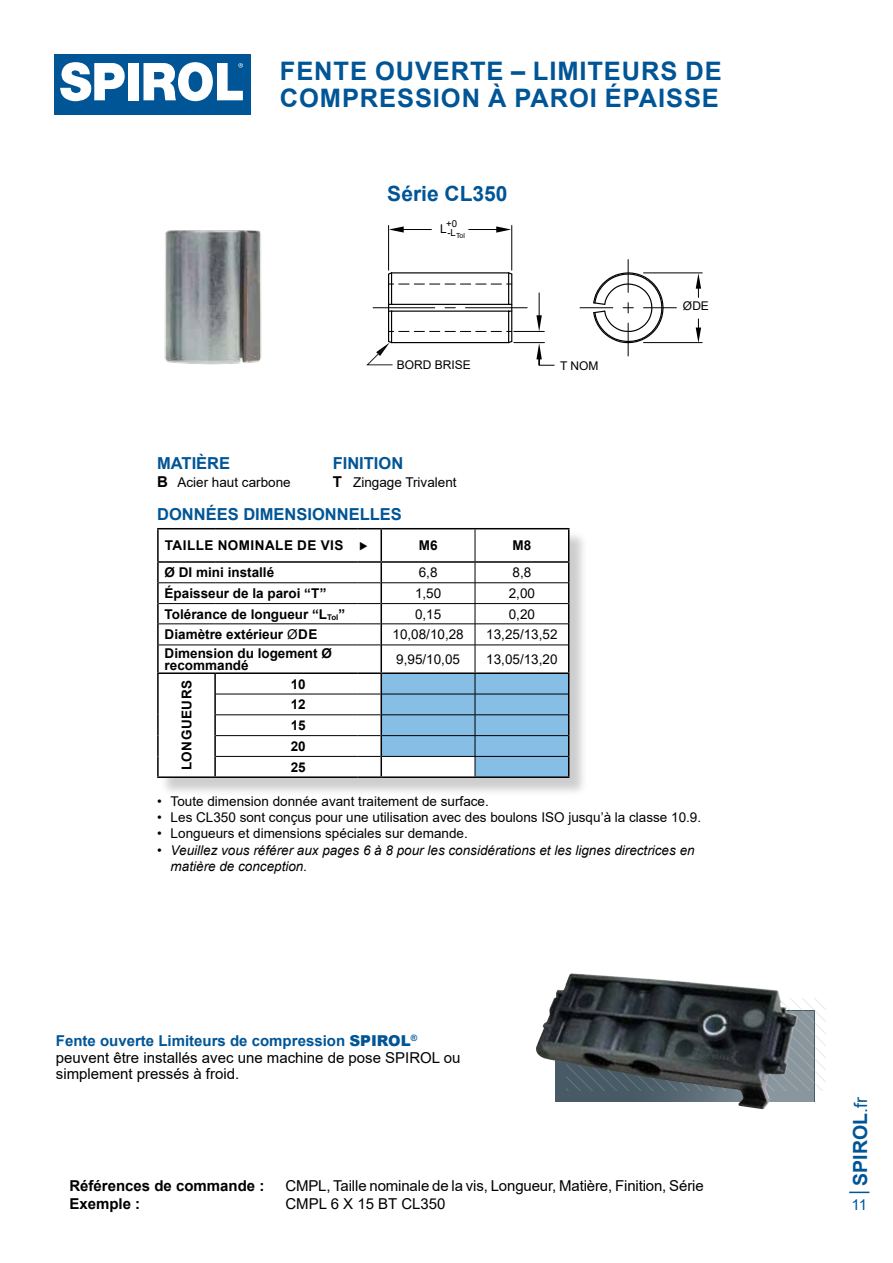
<style>
.page{position:relative;width:893px;height:1263px;background:#fff}
.page>*{position:absolute;margin:0;border:0;box-sizing:border-box;transform-origin:0 0}
.t1{font:700 25.5px/27px "Arial";letter-spacing:.035em;color:#005596}
.t2{font:700 21px "Arial";color:#005596}
.t3{font:700 19.5px "Arial";color:#005596}
.t4{font:700 16.5px "Arial";color:#005596}
.t5{font:15px/16.5px "Arial";color:#000}
.t6{font:700 15px "Arial";color:#000}
.t7{font:15px "Arial";color:#005596}
.t8{font:13.5px "Arial";color:#000}
.t9{font:700 13.5px/20.9px "Arial";color:#000}
.t10{font:italic 13.5px/16.2px "Arial";color:#000}
.t11{font:700 13.5px "Arial";letter-spacing:.035em;color:#000}
.t12{font:12px "Arial";color:#000}
.t13{font:9.6px "Arial";color:#000}
.t14{font:7.05px "Arial";color:#000}
.s1{font-weight:700;font-size:15px}
.s2{font-weight:400}
.s3{font-weight:700;color:#005596}
.s4{font-weight:900;color:#005596}
.s5{font-weight:400;font-size:18px}
</style>
<div class="page">
<hr style="left:849px;top:1191px;width:20px;height:2px;background:#005596">
<svg style="left:798px;top:999px;width:27px;height:91px"></svg>
<svg style="left:798px;top:1011px;width:16px;height:91px"></svg>
<img style="left:164px;top:230px;width:98px;height:135px">
<div style="left:54px;top:54px;width:196px;height:60px;background:#005596"></div>
<div style="left:128px;top:63px;width:10px;height:37px;background:#fff"></div>
<svg style="left:60px;top:62px;width:65px;height:39px"></svg>
<svg style="left:143px;top:62px;width:100px;height:40px"></svg>
<hr style="left:465px;top:307px;width:62px;height:1px;background:#000">
<hr style="left:628px;top:260px;width:1px;height:32px;background:#000">
<hr style="left:628px;top:323px;width:1px;height:33px;background:#000">
<hr style="left:580px;top:307px;width:33px;height:1px;background:#000">
<hr style="left:643px;top:307px;width:33px;height:1px;background:#000">
<hr style="left:388px;top:225px;width:1px;height:45px;background:#000">
<hr style="left:511px;top:225px;width:1px;height:45px;background:#000">
<hr style="left:643px;top:273px;width:59px;height:1px;background:#000">
<hr style="left:643px;top:342px;width:59px;height:1px;background:#000">
<hr style="left:514px;top:331px;width:30px;height:1px;background:#000">
<hr style="left:514px;top:342px;width:30px;height:1px;background:#000">
<svg style="left:592px;top:272px;width:72px;height:72px"></svg>
<svg style="left:536px;top:315px;width:6px;height:16px"></svg>
<svg style="left:496px;top:226px;width:15px;height:7px"></svg>
<hr style="left:468px;top:229px;width:36px;height:1px;background:#000">
<svg style="left:389px;top:226px;width:15px;height:7px"></svg>
<hr style="left:396px;top:229px;width:36px;height:1px;background:#000">
<hr style="left:539px;top:293px;width:1px;height:31px;background:#000">
<svg style="left:536px;top:343px;width:18px;height:23px"></svg>
<svg style="left:696px;top:273px;width:5px;height:25px"></svg>
<svg style="left:696px;top:319px;width:5px;height:24px"></svg>
<svg style="left:366px;top:272px;width:147px;height:93px"></svg>
<img style="left:536px;top:973px;width:262px;height:137px">
<div style="left:160px;top:530px;width:428px;height:266px;background:#000;opacity:.2"></div>
<svg style="left:159px;top:529px;width:409px;height:247px"></svg>
<hr style="left:159px;top:582px;width:56px;height:1px;background:#000">
<hr style="left:215px;top:582px;width:142px;height:1px;background:#000">
<hr style="left:159px;top:603px;width:56px;height:1px;background:#000">
<hr style="left:215px;top:603px;width:142px;height:1px;background:#000">
<hr style="left:159px;top:624px;width:56px;height:1px;background:#000">
<hr style="left:215px;top:624px;width:142px;height:1px;background:#000">
<hr style="left:159px;top:645px;width:56px;height:1px;background:#000">
<hr style="left:215px;top:645px;width:142px;height:1px;background:#000">
<hr style="left:216px;top:694px;width:141px;height:1px;background:#000">
<hr style="left:216px;top:714px;width:141px;height:1px;background:#000">
<hr style="left:216px;top:735px;width:141px;height:1px;background:#000">
<hr style="left:216px;top:756px;width:141px;height:1px;background:#000">
<hr style="left:475px;top:529px;width:1px;height:32px;background:#000">
<hr style="left:157px;top:561px;width:58px;height:2px;background:#000">
<hr style="left:215px;top:561px;width:142px;height:2px;background:#000">
<hr style="left:357px;top:561px;width:24px;height:2px;background:#000">
<hr style="left:381px;top:561px;width:94px;height:2px;background:#000">
<hr style="left:475px;top:561px;width:94px;height:2px;background:#000">
<hr style="left:157px;top:672px;width:58px;height:2px;background:#000">
<hr style="left:215px;top:672px;width:142px;height:2px;background:#000">
<hr style="left:157px;top:528px;width:58px;height:1px;background:#000">
<hr style="left:157px;top:529px;width:2px;height:32px;background:#000">
<hr style="left:215px;top:528px;width:142px;height:1px;background:#000">
<svg style="left:357px;top:528px;width:24px;height:1px"></svg>
<hr style="left:381px;top:528px;width:94px;height:1px;background:#000">
<hr style="left:157px;top:563px;width:2px;height:20px;background:#000">
<hr style="left:157px;top:583px;width:2px;height:20px;background:#000">
<hr style="left:157px;top:603px;width:2px;height:21px;background:#000">
<hr style="left:157px;top:624px;width:2px;height:21px;background:#000">
<hr style="left:157px;top:645px;width:2px;height:27px;background:#000">
<hr style="left:157px;top:674px;width:2px;height:20px;background:#000">
<hr style="left:157px;top:694px;width:2px;height:21px;background:#000">
<hr style="left:157px;top:715px;width:2px;height:21px;background:#000">
<hr style="left:157px;top:736px;width:2px;height:20px;background:#000">
<hr style="left:157px;top:756px;width:2px;height:20px;background:#000">
<hr style="left:157px;top:776px;width:58px;height:2px;background:#000">
<hr style="left:215px;top:776px;width:142px;height:2px;background:#000">
<hr style="left:357px;top:776px;width:24px;height:2px;background:#000">
<hr style="left:381px;top:776px;width:94px;height:2px;background:#000">
<hr style="left:475px;top:528px;width:94px;height:1px;background:#000">
<hr style="left:568px;top:529px;width:1px;height:32px;background:#000">
<svg style="left:357px;top:563px;width:212px;height:214px"></svg>
<hr style="left:475px;top:776px;width:94px;height:2px;background:#000">
<hr style="left:380px;top:529px;width:2px;height:32px;background:#000">
<hr style="left:380px;top:674px;width:2px;height:20px;background:#000">
<hr style="left:380px;top:694px;width:2px;height:21px;background:#000">
<hr style="left:380px;top:715px;width:2px;height:21px;background:#000">
<hr style="left:380px;top:736px;width:2px;height:20px;background:#000">
<hr style="left:380px;top:756px;width:2px;height:20px;background:#000">
<hr style="left:381px;top:672px;width:94px;height:2px;background:#000">
<hr style="left:475px;top:672px;width:94px;height:2px;background:#000">
<hr style="left:214px;top:674px;width:2px;height:20px;background:#000">
<hr style="left:214px;top:694px;width:2px;height:21px;background:#000">
<hr style="left:214px;top:715px;width:2px;height:21px;background:#000">
<hr style="left:214px;top:736px;width:2px;height:20px;background:#000">
<hr style="left:214px;top:756px;width:2px;height:20px;background:#000">
<svg style="left:360px;top:541px;width:7px;height:9px"></svg>
<h1 class="t1" style="left:280px;top:58px;width:443px">FENTE OUVERTE – LIMITEURS DE<br>COMPRESSION À PAROI ÉPAISSE</h1>
<h2 class="t2" style="left:387px;top:179px;width:122px">Série CL350</h2>
<p class="t13" style="left:446px;top:217px;width:12px">+0</p>
<p class="t14" style="left:447px;top:231px;width:19px"><sup>-L</sup>Tol</p>
<p class="t12" style="left:440px;top:221px;width:8px">L</p>
<p class="t12" style="left:397px;top:356px;width:76px">BORD BRISE</p>
<p class="t4" style="left:157px;top:451px;width:75px">MATIÈRE</p>
<p class="t4" style="left:333px;top:451px;width:72px">FINITION</p>
<p class="t8" style="left:157px;top:473px;width:135px"><span class="s1">B</span> Acier haut carbone</p>
<p class="t8" style="left:333px;top:473px;width:125px"><span class="s1">T</span> Zingage Trivalent</p>
<p class="t4" style="left:157px;top:502px;width:246px">DONNÉES DIMENSIONNELLES</p>
<p class="t12" style="left:560px;top:357px;width:40px">T NOM</p>
<p class="t11" style="left:165px;top:536px;width:180px">TAILLE NOMINALE DE VIS</p>
<p class="t9" style="left:419px;top:535px;width:20px">M6</p>
<p class="t9" style="left:512px;top:535px;width:20px">M8</p>
<p class="t9" style="left:165px;top:562px;width:111px">Ø DI mini installé</p>
<p class="t8" style="left:419px;top:563px;width:20px">6,8</p>
<p class="t8" style="left:512px;top:563px;width:20px">8,8</p>
<p class="t9" style="left:165px;top:583px;width:163px">Épaisseur de la paroi “T”</p>
<p class="t8" style="left:415px;top:584px;width:28px">1,50</p>
<p class="t8" style="left:509px;top:584px;width:28px">2,00</p>
<p class="t9" style="left:165px;top:604px;width:182px">Tolérance de longueur “L<sub>Tol</sub>”</p>
<p class="t8" style="left:415px;top:605px;width:28px">0,15</p>
<p class="t8" style="left:509px;top:605px;width:28px">0,20</p>
<p class="t9" style="left:165px;top:624px;width:154px">Diamètre extérieur <span class="s2">Ø</span>DE</p>
<p class="t8" style="left:392px;top:625px;width:73px">10,08/10,28</p>
<p class="t8" style="left:486px;top:625px;width:73px">13,25/13,52</p>
<p class="t9" style="left:165px;top:647px;width:169px;line-height:12px">Dimension du logement Ø recommandé</p>
<p class="t8" style="left:396px;top:650px;width:65px">9,95/10,05</p>
<p class="t8" style="left:486px;top:650px;width:73px">13,05/13,20</p>
<p class="t11" style="left:177px;top:770px;width:92px;rotate:-90deg">LONGUEURS</p>
<p class="t9" style="left:291px;top:673px;width:17px;text-align:justify">10<br>12<br>15<br>20<br>25</p>
<p class="t12" style="left:683px;top:298px;width:28px">ØDE</p>
<p class="t8" style="left:157px;top:792px;width:333px">• Toute dimension donnée avant traitement de surface.</p>
<p class="t8" style="left:157px;top:808px;width:546px">• Les CL350 sont conçus pour une utilisation avec des boulons ISO jusqu’à la classe 10.9.</p>
<p class="t8" style="left:157px;top:824px;width:312px">• Longueurs et dimensions spéciales sur demande.</p>
<p class="t10" style="left:171px;top:842px;width:525px;text-indent:-14px">• Veuillez vous référer aux pages 6 à 8 pour les considérations et les lignes directrices en matière de conception.</p>
<p class="t5" style="left:56px;top:1033px;width:406px"><span class="s3">Fente ouverte Limiteurs de compression</span> <span class="s4">SPIROL</span><sup>® </sup>peuvent être installés avec une machine de pose SPIROL ou simplement pressés à froid.</p>
<p class="t6" style="left:69px;top:1175px;width:197px">Références de commande :</p>
<p class="t5" style="left:285px;top:1177px;width:420px">CMPL, Taille nominale de la vis, Longueur, Matière, Finition, Série</p>
<p class="t6" style="left:69px;top:1193px;width:72px">Exemple :</p>
<p class="t5" style="left:285px;top:1195px;width:162px">CMPL 6 X 15 BT CL350</p>
<h3 class="t3" style="left:847px;top:1185px;width:90px;rotate:-90deg">SPIROL<span class="s5">.fr</span></h3>
<p class="t7" style="left:851px;top:1194px;width:17px">11</p>
</div>
